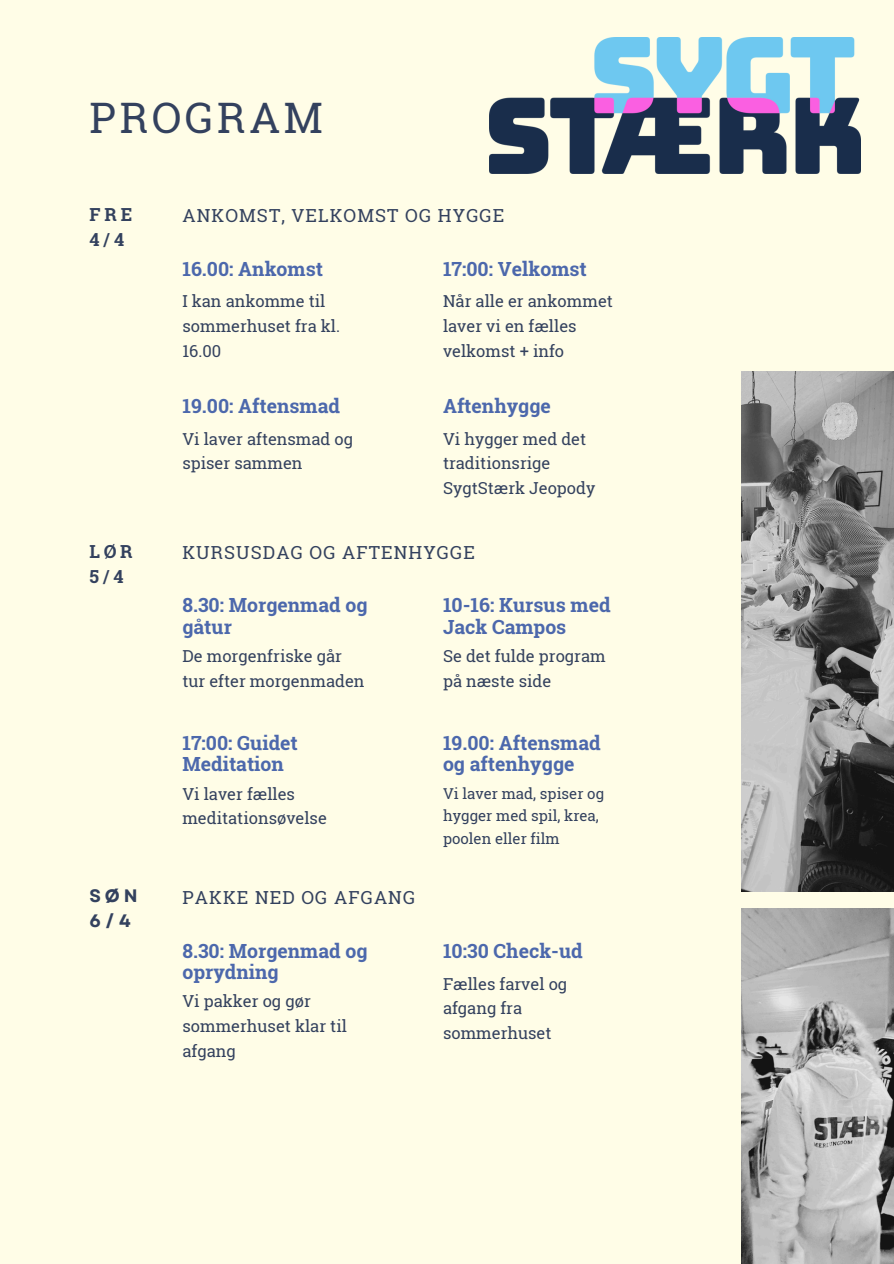
<style>
.page{position:relative;width:894px;height:1264px;background:#fff}
.page>*{position:absolute;margin:0;border:0;box-sizing:border-box;transform-origin:0 0}
.t1{font:42px "Roboto Slab";letter-spacing:.085em;color:#33415e}
.t2{font:700 19.5px/21.3px "Roboto Slab";color:#4c68ac}
.t3{font:18px "Roboto Slab";letter-spacing:.06em;color:#33415e}
.t4{font:700 18px/24.8px "Roboto Slab";letter-spacing:.225em;color:#33415e}
.t5{font:700 18px/24.8px "Garet";color:#33415e}
.t6{font:16.5px/24.8px "Roboto Slab";color:#33415e}
.t7{font:15px/22.5px "Roboto Slab";color:#33415e}
</style>
<div class="page">
<div style="left:0;top:0;width:893px;height:1263px;background:#fffde7"></div>
<img style="left:741px;top:908px;width:152px;height:355px">
<img style="left:741px;top:371px;width:152px;height:520px">
<img style="left:490px;top:38px;width:370px;height:136px">
<h2 class="t1" style="left:89px;top:89px;width:235px">PROGRAM</h2>
<p class="t4" style="left:89px;top:202px;width:45px">FRE<br>4/4</p>
<p class="t4" style="left:89px;top:538px;width:45px">LØR<br>5/4</p>
<p class="t5" style="left:89px;top:883px;width:50px">SØN<br>6/4</p>
<h3 class="t3" style="left:182px;top:203px;width:323px">ANKOMST, VELKOMST OG HYGGE</h3>
<h3 class="t2" style="left:182px;top:257px;width:142px">16.00: Ankomst</h3>
<p class="t6" style="left:182px;top:288px;width:159px">I kan ankomme til sommerhuset fra kl.<br>16.00</p>
<p class="t2" style="left:182px;top:395px;width:159px">19.00: Aftensmad</p>
<p class="t6" style="left:182px;top:426px;width:172px">Vi laver aftensmad og spiser sammen</p>
<p class="t2" style="left:443px;top:257px;width:145px">17:00: Velkomst</p>
<p class="t6" style="left:443px;top:288px;width:171px">Når alle er ankommet laver vi en fælles velkomst + info</p>
<h2 class="t2" style="left:443px;top:395px;width:109px">Aftenhygge</h2>
<p class="t6" style="left:443px;top:426px;width:154px">Vi hygger med det traditionsrige<br>SygtStærk Jeopody</p>
<p class="t3" style="left:182px;top:539px;width:294px">KURSUSDAG OG AFTENHYGGE</p>
<p class="t2" style="left:182px;top:594px;width:187px">8.30: Morgenmad og gåtur</p>
<p class="t6" style="left:182px;top:643px;width:183px">De morgenfriske går tur efter morgenmaden</p>
<p class="t2" style="left:182px;top:731px;width:117px">17:00: Guidet<br>Meditation</p>
<h2 class="t6" style="left:182px;top:780px;width:146px">Vi laver fælles meditationsøvelse</h2>
<p class="t3" style="left:182px;top:885px;width:234px">PAKKE NED OG AFGANG</p>
<p class="t2" style="left:182px;top:939px;width:187px">8.30: Morgenmad og oprydning</p>
<p class="t6" style="left:182px;top:988px;width:166px">Vi pakker og gør sommerhuset klar til afgang</p>
<p class="t2" style="left:443px;top:594px;width:169px">10-16: Kursus med<br>Jack Campos</p>
<p class="t6" style="left:443px;top:643px;width:164px">Se det fulde program på næste side</p>
<h3 class="t2" style="left:443px;top:731px;width:159px">19.00: Aftensmad og aftenhygge</h3>
<p class="t7" style="left:443px;top:781px;width:163px">Vi laver mad, spiser og hygger med spil, krea, poolen eller film</p>
<p class="t2" style="left:443px;top:939px;width:141px">10:30 Check-ud</p>
<p class="t6" style="left:443px;top:970px;width:126px">Fælles farvel og afgang fra sommerhuset</p>
</div>
